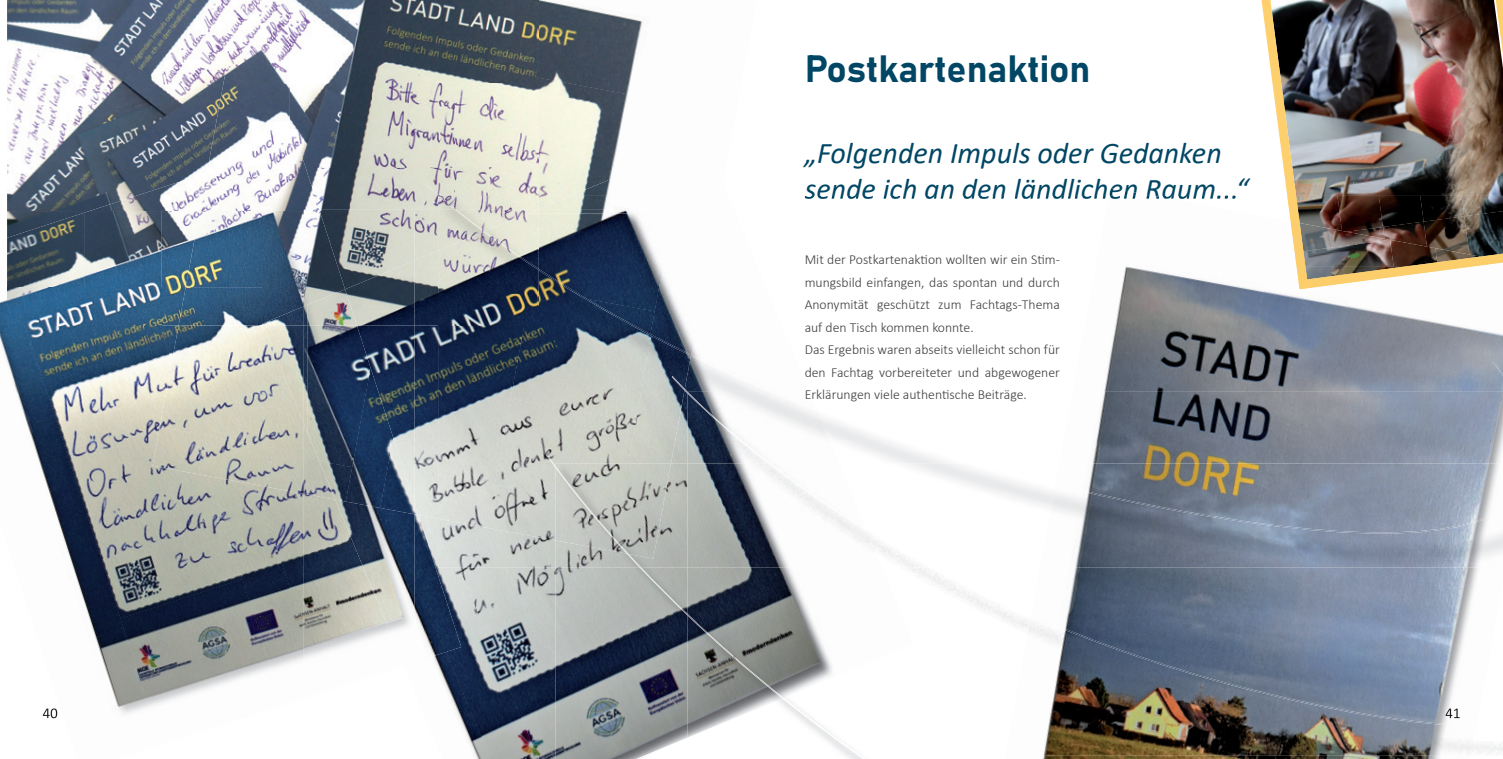
<style>
.page{position:relative;width:1503px;height:759px;background:#fff}
.page>*{position:absolute;margin:0;border:0;box-sizing:border-box;transform-origin:0 0}
.t1{font:37.5px "Bahnschrift";color:#014664}
.t2{font:italic 30px/36px "Calibri";color:#014664}
.t3{font:300 13.75px/22.5px "Calibri";color:#3e3e3f}
</style>
<div class="page">
<svg style="left:812px;top:195px;width:401px;height:1px"></svg>
<img style="left:7px;top:0;width:216px;height:211px">
<img style="left:539px;top:0;width:99px;height:78px">
<img style="left:539px;top:78px;width:92px;height:118px">
<img style="left:223px;top:0;width:316px;height:84px">
<img style="left:208px;top:84px;width:331px;height:84px">
<img style="left:319px;top:168px;width:137px;height:42px">
<img style="left:456px;top:168px;width:83px;height:28px">
<img style="left:7px;top:211px;width:77px;height:2px">
<img style="left:89px;top:173px;width:111px;height:38px">
<img style="left:200px;top:143px;width:119px;height:68px">
<img style="left:0;top:300px;width:120px;height:409px">
<img style="left:25px;top:325px;width:184px;height:293px">
<img style="left:0;top:384px;width:108px;height:333px">
<img style="left:209px;top:486px;width:95px;height:180px">
<img style="left:256px;top:486px;width:48px;height:145px">
<img style="left:120px;top:578px;width:163px;height:136px">
<img style="left:7px;top:213px;width:77px;height:74px">
<img style="left:84px;top:211px;width:77px;height:76px">
<img style="left:161px;top:211px;width:25px;height:114px">
<img style="left:7px;top:287px;width:154px;height:38px">
<img style="left:160px;top:325px;width:106px;height:101px">
<img style="left:266px;top:423px;width:38px;height:70px">
<img style="left:153px;top:426px;width:120px;height:60px">
<img style="left:186px;top:211px;width:76px;height:76px">
<img style="left:262px;top:211px;width:42px;height:212px">
<img style="left:179px;top:287px;width:83px;height:38px">
<img style="left:320px;top:210px;width:118px;height:40px">
<img style="left:345px;top:211px;width:69px;height:49px">
<svg style="left:304px;top:210px;width:15px;height:1px"></svg>
<img style="left:304px;top:211px;width:41px;height:94px">
<img style="left:304px;top:499px;width:31px;height:159px">
<img style="left:304px;top:432px;width:15px;height:67px">
<img style="left:570px;top:140px;width:61px;height:56px">
<img style="left:262px;top:306px;width:42px;height:19px">
<img style="left:304px;top:305px;width:3px;height:127px">
<img style="left:461px;top:567px;width:226px;height:191px">
<img style="left:507px;top:567px;width:48px;height:117px">
<img style="left:435px;top:651px;width:55px;height:107px">
<img style="left:414px;top:250px;width:24px;height:264px">
<img style="left:371px;top:325px;width:43px;height:112px">
<img style="left:345px;top:260px;width:69px;height:65px">
<img style="left:414px;top:514px;width:47px;height:148px">
<svg style="left:414px;top:502px;width:4px;height:13px"></svg>
<img style="left:335px;top:501px;width:79px;height:148px">
<img style="left:307px;top:325px;width:64px;height:142px">
<img style="left:346px;top:367px;width:47px;height:141px">
<img style="left:380px;top:437px;width:34px;height:77px">
<img style="left:319px;top:460px;width:33px;height:41px">
<img style="left:307px;top:289px;width:50px;height:36px">
<img style="left:635px;top:737px;width:52px;height:21px">
<img style="left:687px;top:567px;width:145px;height:177px">
<img style="left:687px;top:698px;width:95px;height:39px">
<img style="left:639px;top:567px;width:48px;height:48px">
<img style="left:782px;top:697px;width:50px;height:39px">
<img style="left:687px;top:613px;width:96px;height:85px">
<img style="left:1261px;top:0;width:241px;height:196px">
<img style="left:1109px;top:188px;width:44px;height:8px">
<img style="left:1043px;top:755px;width:397px;height:3px">
<img style="left:1252px;top:567px;width:250px;height:188px">
<img style="left:1044px;top:567px;width:208px;height:188px">
<img style="left:1216px;top:749px;width:32px;height:6px">
<img style="left:1035px;top:616px;width:441px;height:110px">
<img style="left:457px;top:196px;width:82px;height:14px">
<img style="left:485px;top:210px;width:43px;height:3px">
<img style="left:539px;top:196px;width:84px;height:14px">
<img style="left:539px;top:210px;width:92px;height:3px">
<svg style="left:528px;top:209px;width:11px;height:4px"></svg>
<img style="left:539px;top:213px;width:111px;height:56px">
<img style="left:650px;top:245px;width:47px;height:109px">
<img style="left:485px;top:213px;width:54px;height:18px">
<img style="left:809px;top:410px;width:7px;height:5px">
<img style="left:438px;top:210px;width:17px;height:22px">
<img style="left:438px;top:540px;width:75px;height:27px">
<img style="left:513px;top:540px;width:42px;height:27px">
<img style="left:524px;top:325px;width:104px;height:73px">
<img style="left:438px;top:325px;width:86px;height:149px">
<img style="left:628px;top:356px;width:63px;height:107px">
<img style="left:494px;top:398px;width:142px;height:76px">
<img style="left:438px;top:474px;width:108px;height:66px">
<img style="left:438px;top:232px;width:101px;height:93px">
<img style="left:684px;top:389px;width:86px;height:74px">
<img style="left:671px;top:376px;width:13px;height:14px">
<img style="left:555px;top:558px;width:71px;height:9px">
<img style="left:641px;top:463px;width:194px;height:104px">
<img style="left:555px;top:463px;width:116px;height:95px">
<svg style="left:832px;top:507px;width:3px;height:4px"></svg>
<img style="left:768px;top:463px;width:64px;height:45px">
<img style="left:626px;top:553px;width:15px;height:14px">
<img style="left:546px;top:454px;width:82px;height:100px">
<img style="left:805px;top:196px;width:431px;height:3px">
<img style="left:1287px;top:196px;width:215px;height:3px">
<img style="left:1287px;top:199px;width:215px;height:22px">
<img style="left:1108px;top:196px;width:61px;height:3px">
<img style="left:1290px;top:221px;width:212px;height:45px">
<img style="left:1268px;top:292px;width:19px;height:99px">
<img style="left:1351px;top:306px;width:151px;height:85px">
<img style="left:1104px;top:266px;width:164px;height:125px">
<img style="left:1287px;top:289px;width:64px;height:102px">
<img style="left:1294px;top:391px;width:208px;height:72px">
<img style="left:1092px;top:391px;width:202px;height:72px">
<img style="left:1270px;top:463px;width:190px;height:104px">
<img style="left:1460px;top:463px;width:42px;height:104px">
<img style="left:1040px;top:463px;width:230px;height:104px">
<img style="left:1296px;top:266px;width:179px;height:23px">
<img style="left:425px;top:183px;width:32px;height:27px">
<img style="left:455px;top:210px;width:30px;height:22px">
<img style="left:691px;top:354px;width:79px;height:37px">
<img style="left:539px;top:269px;width:152px;height:87px">
<img style="left:483px;top:231px;width:56px;height:39px">
<img style="left:973px;top:463px;width:82px;height:22px">
<img style="left:1492px;top:362px;width:10px;height:14px">
<img style="left:1055px;top:484px;width:447px;height:49px">
<h1 class="t1" style="left:804px;top:40px;width:287px">Postkartenaktion</h1>
<h2 class="t2" style="left:804px;top:133px;width:445px">„Folgenden Impuls oder Gedanken sende ich an den ländlichen Raum...“</h2>
<p class="t3" style="left:804px;top:248px;width:257px">Mit der Postkartenaktion wollten wir ein Stim&shy;mungsbild einfangen, das spontan und durch Anonymität geschützt zum Fachtags-Thema auf den Tisch kommen konnte.<br>Das Ergebnis waren abseits vielleicht schon für den Fachtag vorbereiteter und abgewogener Erklärungen viele authentische Beiträge.</p>
</div>
